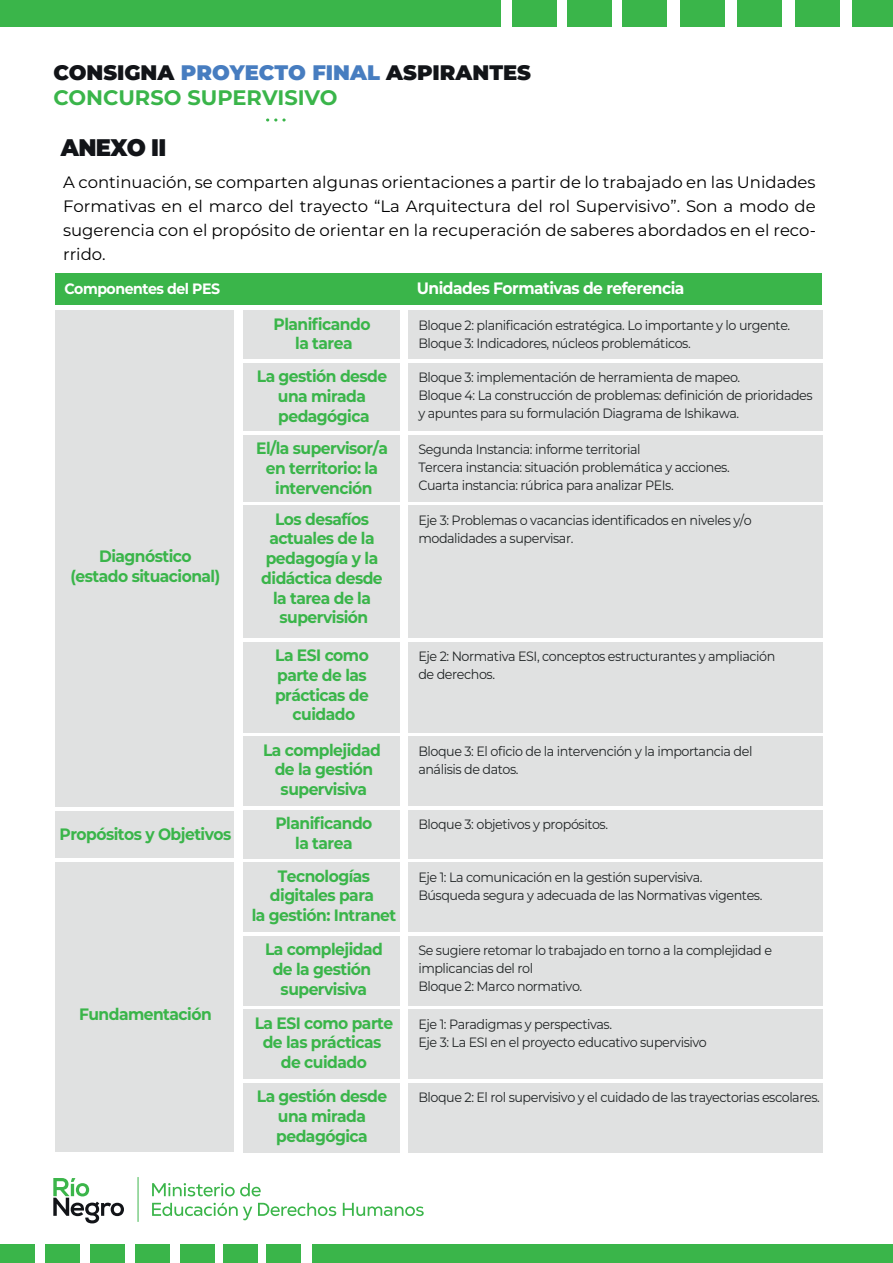
<style>
.page{position:relative;width:893px;height:1263px;background:#fff}
.page>*{position:absolute;margin:0;border:0;box-sizing:border-box;transform-origin:0 0}
.t1{font:900 24px "Montserrat";letter-spacing:-.035em;color:#121418;scale:.94 1}
.t2{font:700 21px/25.2px "Montserrat";color:#3ab54a}
.t3{font:700 16.5px/19.8px "Montserrat";letter-spacing:-.035em;color:#3ab54a;text-align:center;scale:.94 1}
.t4{font:16.5px/24px "Montserrat";color:#000001;text-align:justify}
.t5{font:700 16.5px "Montserrat";letter-spacing:-.035em;color:#fff;scale:.94 1}
.t6{font:700 15px "Montserrat";letter-spacing:-.035em;color:#fff;scale:.94 1}
.t7{font:13.5px/18px "Montserrat";letter-spacing:-.035em;color:#212526;scale:.94 1}
.s1{font-weight:900;color:#121418}
.s2{font-weight:900;color:#477dc0}
</style>
<div class="page">
<div style="left:56px;top:310px;width:178px;height:497px;background:#e0e1e1"></div>
<div style="left:243px;top:310px;width:156px;height:48px;background:#e0e1e1"></div>
<div style="left:408px;top:310px;width:414px;height:48px;background:#e0e1e1"></div>
<div style="left:56px;top:273px;width:766px;height:31px;background:#3ab54a"></div>
<div style="left:56px;top:812px;width:178px;height:46px;background:#e0e1e1"></div>
<div style="left:243px;top:363px;width:156px;height:67px;background:#e0e1e1"></div>
<div style="left:408px;top:363px;width:414px;height:67px;background:#e0e1e1"></div>
<div style="left:243px;top:435px;width:156px;height:66px;background:#e0e1e1"></div>
<div style="left:408px;top:435px;width:414px;height:66px;background:#e0e1e1"></div>
<div style="left:243px;top:506px;width:156px;height:132px;background:#e0e1e1"></div>
<div style="left:408px;top:506px;width:414px;height:132px;background:#e0e1e1"></div>
<div style="left:243px;top:642px;width:156px;height:90px;background:#e0e1e1"></div>
<div style="left:408px;top:642px;width:414px;height:90px;background:#e0e1e1"></div>
<div style="left:243px;top:736px;width:156px;height:70px;background:#e0e1e1"></div>
<div style="left:408px;top:736px;width:414px;height:70px;background:#e0e1e1"></div>
<div style="left:243px;top:810px;width:156px;height:48px;background:#e0e1e1"></div>
<div style="left:408px;top:810px;width:414px;height:48px;background:#e0e1e1"></div>
<div style="left:56px;top:862px;width:178px;height:290px;background:#e0e1e1"></div>
<div style="left:243px;top:862px;width:156px;height:70px;background:#e0e1e1"></div>
<div style="left:408px;top:862px;width:414px;height:70px;background:#e0e1e1"></div>
<div style="left:243px;top:936px;width:156px;height:69px;background:#e0e1e1"></div>
<div style="left:408px;top:936px;width:414px;height:69px;background:#e0e1e1"></div>
<div style="left:243px;top:1010px;width:156px;height:69px;background:#e0e1e1"></div>
<div style="left:408px;top:1010px;width:414px;height:69px;background:#e0e1e1"></div>
<div style="left:243px;top:1083px;width:156px;height:69px;background:#e0e1e1"></div>
<div style="left:408px;top:1083px;width:414px;height:69px;background:#e0e1e1"></div>
<div style="left:512px;top:0;width:44px;height:27px;background:#3ab54a"></div>
<div style="left:0;top:0;width:500px;height:27px;background:#3ab54a"></div>
<div style="left:567px;top:0;width:45px;height:27px;background:#3ab54a"></div>
<div style="left:622px;top:0;width:45px;height:27px;background:#3ab54a"></div>
<div style="left:680px;top:0;width:44px;height:27px;background:#3ab54a"></div>
<div style="left:737px;top:0;width:45px;height:27px;background:#3ab54a"></div>
<div style="left:795px;top:0;width:44px;height:27px;background:#3ab54a"></div>
<div style="left:852px;top:0;width:41px;height:27px;background:#3ab54a"></div>
<div style="left:312px;top:1244px;width:581px;height:19px;background:#3ab54a"></div>
<div style="left:266px;top:1244px;width:35px;height:19px;background:#3ab54a"></div>
<div style="left:223px;top:1244px;width:35px;height:19px;background:#3ab54a"></div>
<div style="left:180px;top:1244px;width:35px;height:19px;background:#3ab54a"></div>
<div style="left:135px;top:1244px;width:35px;height:19px;background:#3ab54a"></div>
<div style="left:90px;top:1244px;width:35px;height:19px;background:#3ab54a"></div>
<div style="left:45px;top:1244px;width:35px;height:19px;background:#3ab54a"></div>
<div style="left:0;top:1244px;width:35px;height:19px;background:#3ab54a"></div>
<svg style="left:152px;top:1183px;width:109px;height:13px"></svg>
<svg style="left:152px;top:1203px;width:100px;height:17px"></svg>
<svg style="left:258px;top:1203px;width:78px;height:13px"></svg>
<svg style="left:343px;top:1203px;width:81px;height:13px"></svg>
<hr style="left:138px;top:1177px;width:1px;height:45px;background:#3bb54a">
<svg style="left:53px;top:1178px;width:71px;height:45px"></svg>
<svg style="left:266px;top:118px;width:20px;height:4px"></svg>
<h2 class="t2" style="left:53px;top:60px;width:479px"><span class="s1">CONSIGNA</span> <span class="s2">PROYECTO FINAL</span> <span class="s1">ASPIRANTES<br></span>CONCURSO SUPERVISIVO</h2>
<h1 class="t1" style="left:61px;top:131px;width:114px">ANEXO II</h1>
<p class="t4" style="left:63px;top:169px;width:755px">A continuación, se comparten algunas orientaciones a partir de lo trabajado en las Unidades Formativas en el marco del trayecto “La Arquitectura del rol Supervisivo”. Son a modo de sugerencia con el propósito de orientar en la recuperación de saberes abordados en el reco&shy;rrido.</p>
<p class="t6" style="left:64px;top:278px;width:167px">Componentes del PES</p>
<p class="t3" style="left:71px;top:546px;width:161px">Diagnóstico (estado situacional)</p>
<p class="t3" style="left:60px;top:823px;width:184px">Propósitos y Objetivos</p>
<p class="t3" style="left:79px;top:1003px;width:143px">Fundamentación</p>
<p class="t5" style="left:417px;top:277px;width:286px">Unidades Formativas de referencia</p>
<p class="t3" style="left:273px;top:313px;width:105px">Planificando la tarea</p>
<p class="t7" style="left:418px;top:315px;width:397px">Bloque 2: planificación estratégica. Lo importante y lo urgente.<br>Bloque 3: Indicadores, núcleos problemáticos.</p>
<p class="t3" style="left:257px;top:366px;width:140px">La gestión desde una mirada pedagógica</p>
<p class="t7" style="left:418px;top:368px;width:421px">Bloque 3: implementación de herramienta de mapeo.<br>Bloque 4: La construcción de problemas: definición de prioridades y apuntes para su formulación Diagrama de Ishikawa.</p>
<p class="t3" style="left:256px;top:438px;width:142px">El/la supervisor/a en territorio: la intervención</p>
<p class="t7" style="left:418px;top:440px;width:333px">Segunda Instancia: informe territorial<br>Tercera instancia: situación problemática y acciones.<br>Cuarta instancia: rúbrica para analizar PEIs.</p>
<p class="t3" style="left:261px;top:508px;width:131px">Los desafíos actuales de la pedagogía y la didáctica desde la tarea de la supervisión</p>
<p class="t7" style="left:418px;top:510px;width:356px">Eje 3: Problemas o vacancias identificados en niveles y/o modalidades a supervisar.</p>
<p class="t3" style="left:275px;top:645px;width:101px">La ESI como parte de las prácticas de cuidado</p>
<p class="t7" style="left:418px;top:647px;width:381px">Eje 2: Normativa ESI, conceptos estructurantes y ampliación de derechos.</p>
<p class="t3" style="left:263px;top:739px;width:127px">La complejidad de la gestión supervisiva</p>
<p class="t7" style="left:418px;top:741px;width:357px">Bloque 3: El oficio de la intervención y la importancia del análisis de datos.</p>
<p class="t3" style="left:275px;top:813px;width:105px">Planificando la tarea</p>
<p class="t7" style="left:418px;top:815px;width:203px">Bloque 3: objetivos y propósitos.</p>
<p class="t3" style="left:252px;top:865px;width:155px">Tecnologías digitales para<br>la gestión: Intranet</p>
<p class="t7" style="left:418px;top:867px;width:367px">Eje 1: La comunicación en la gestión supervisiva.<br>Búsqueda segura y adecuada de las Normativas vigentes.</p>
<p class="t3" style="left:265px;top:939px;width:127px">La complejidad de la gestión supervisiva</p>
<p class="t7" style="left:418px;top:941px;width:378px">Se sugiere retomar lo trabajado en torno a la complejidad e implicancias del rol<br>Bloque 2: Marco normativo.</p>
<p class="t3" style="left:255px;top:1012px;width:149px">La ESI como parte de las prácticas de cuidado</p>
<p class="t7" style="left:418px;top:1014px;width:308px">Eje 1: Paradigmas y perspectivas.<br>Eje 3: La ESI en el proyecto educativo supervisivo</p>
<p class="t3" style="left:257px;top:1086px;width:140px">La gestión desde una mirada pedagógica</p>
<p class="t7" style="left:418px;top:1088px;width:429px">Bloque 2: El rol supervisivo y el cuidado de las trayectorias escolares.</p>
</div>
